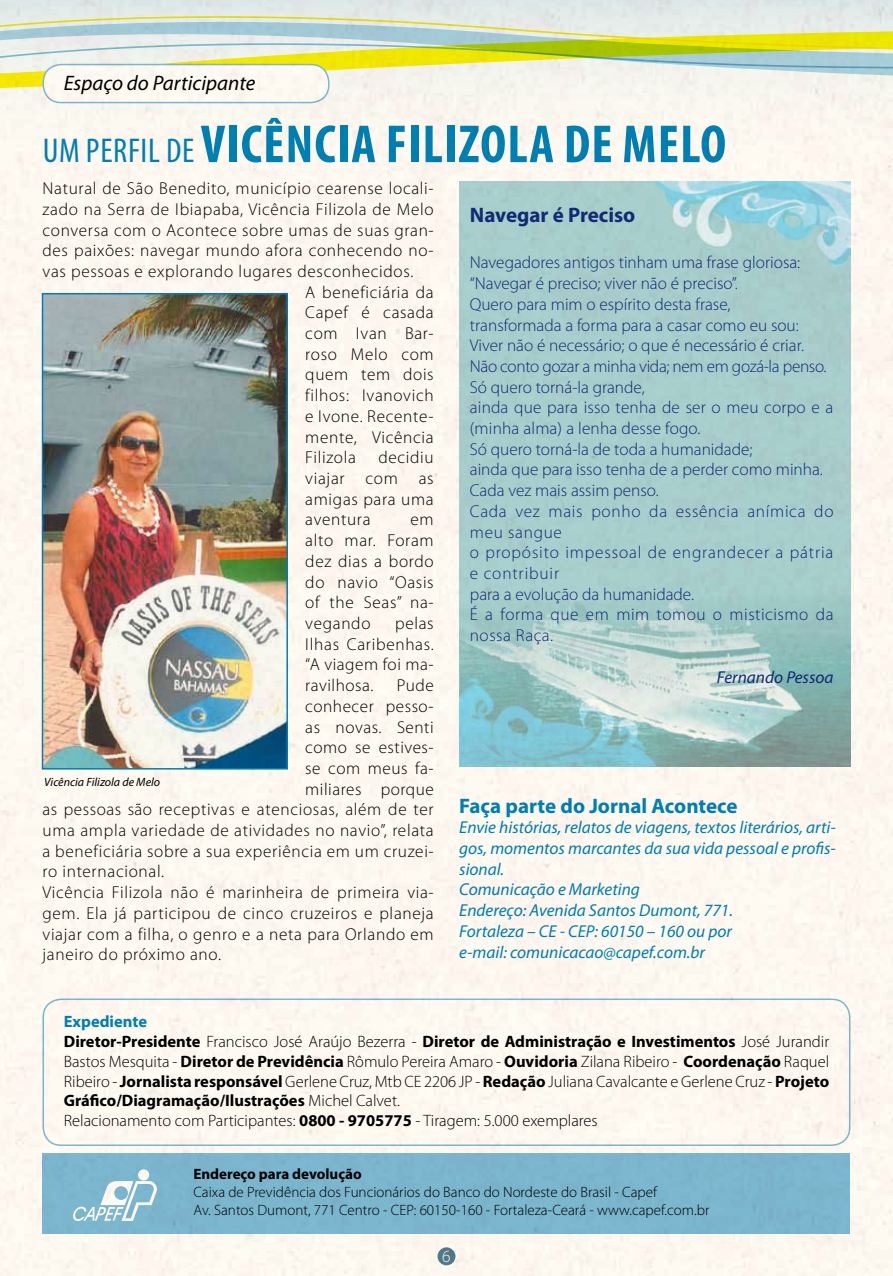
<style>
.page{position:relative;width:893px;height:1276px;background:#fff}
.page>*{position:absolute;margin:0;border:0;box-sizing:border-box;transform-origin:0 0}
.t1{font:700 condensed 54px "Myriad Pro";letter-spacing:.02em;color:#0083bd}
.t2{font:condensed 34.5px "Myriad Pro";letter-spacing:.02em;color:#0083bd}
.t3{font:700 21px "Myriad Pro";color:#0083bd}
.t4{font:italic 21px "Myriad Pro";color:#000}
.t5{font:700 21px "Myriad Pro";color:#132c7e}
.t6{font:300 17.25px/20.7px "Myriad Pro";letter-spacing:.04em;color:#000;text-align:justify}
.t7{font:300 17.25px/20.7px "Myriad Pro";color:#132c7e}
.t8{font:italic 17.25px/20.7px "Myriad Pro";color:#0083bd}
.t9{font:italic 17.25px "Myriad Pro";color:#132c7e}
.t10{font:300 17.25px "Myriad Pro";color:#fff}
.t11{font:300 16.5px/19.8px "Myriad Pro";color:#000}
.t12{font:300 15px/18px "Myriad Pro";color:#000}
.t13{font:700 15px "Myriad Pro";color:#000}
.t14{font:italic 12px "Myriad Pro";color:#000}
.s1{font-weight:700;font-size:54px}
.s2{font-weight:700;color:#0083bd}
.s3{font-weight:700}
</style>
<div class="page">
<img style="left:0;top:0;width:893px;height:1276px">
<p class="t4" style="left:64px;top:70px;width:193px">Espaço do Participante</p>
<h2 class="t2" style="left:43px;top:130px;width:266px">UM PERFIL DE <span class="s1">VICÊNCIA</span></h2>
<h1 class="t1" style="left:386px;top:110px;width:342px">FILIZOLA DE MELO</h1>
<p class="t6" style="left:43px;top:178px;width:393px">Natural de São Benedito, município cearense locali-</p>
<p class="t6" style="left:43px;top:199px;width:393px">zado na Serra de Ibiapaba, Vicência Filizola de Melo</p>
<p class="t6" style="left:43px;top:220px;width:393px">conversa com o Acontece sobre umas de suas gran-</p>
<p class="t6" style="left:43px;top:240px;width:393px">des paixões: navegar mundo afora conhecendo no-</p>
<p class="t6" style="left:43px;top:261px;width:372px">vas pessoas e explorando lugares desconhecidos.</p>
<p class="t6" style="left:305px;top:282px;width:130px">A beneficiária da</p>
<p class="t6" style="left:305px;top:302px;width:130px">Capef é casada</p>
<p class="t6" style="left:305px;top:323px;width:130px">com Ivan Bar-</p>
<p class="t6" style="left:305px;top:344px;width:130px">roso Melo com</p>
<p class="t6" style="left:305px;top:365px;width:130px">quem tem dois</p>
<p class="t6" style="left:305px;top:385px;width:130px">filhos: Ivanovich</p>
<p class="t6" style="left:305px;top:406px;width:130px">e Ivone. Recente-</p>
<p class="t6" style="left:305px;top:427px;width:130px">mente, Vicência</p>
<p class="t6" style="left:305px;top:447px;width:52px">Filizola</p>
<p class="t6" style="left:305px;top:447px;width:130px;text-indent:73px">decidiu viajar com as amigas para uma aventura</p>
<p class="t6" style="left:305px;top:509px;width:130px;text-indent:105px">em alto mar. Foram dez dias a bordo do navio “Oasis of the Seas” na&shy;vegando</p>
<p class="t6" style="left:305px;top:613px;width:130px;text-indent:90px">pelas Ilhas Caribenhas. “A viagem foi ma&shy;ravilhosa.</p>
<p class="t6" style="left:397px;top:675px;width:38px">Pude</p>
<p class="t6" style="left:305px;top:696px;width:130px">conhecer pesso-</p>
<p class="t6" style="left:305px;top:716px;width:130px">as novas. Senti</p>
<p class="t6" style="left:305px;top:737px;width:130px">como se estives-</p>
<p class="t6" style="left:305px;top:758px;width:130px">se com meus fa-</p>
<p class="t6" style="left:305px;top:779px;width:130px">miliares porque</p>
<p class="t6" style="left:43px;top:799px;width:393px">as pessoas são receptivas e atenciosas, além de ter</p>
<p class="t6" style="left:43px;top:820px;width:393px">uma ampla variedade de atividades no navio”, relata</p>
<p class="t6" style="left:43px;top:841px;width:393px">a beneficiária sobre a sua experiência em um cruzei-</p>
<p class="t6" style="left:43px;top:861px;width:123px">ro internacional.</p>
<p class="t6" style="left:43px;top:882px;width:393px">Vicência Filizola não é marinheira de primeira via-</p>
<p class="t6" style="left:43px;top:903px;width:393px">gem. Ela já participou de cinco cruzeiros e planeja</p>
<p class="t6" style="left:43px;top:923px;width:393px">viajar com a filha, o genro e a neta para Orlando em</p>
<p class="t6" style="left:43px;top:944px;width:180px">janeiro do próximo ano.</p>
<p class="t14" style="left:44px;top:774px;width:117px">Vicência Filizola de Melo</p>
<p class="t5" style="left:470px;top:202px;width:167px">Navegar é Preciso</p>
<p class="t7" style="left:470px;top:252px;width:365px">Navegadores antigos tinham uma frase gloriosa: “Navegar é preciso; viver não é preciso”.<br>Quero para mim o espírito desta frase,<br>transformada a forma para a casar como eu sou:<br>Viver não é necessário; o que é necessário é criar.<br>Não conto gozar a minha vida; nem em gozá-la penso.<br>Só quero torná-la grande,<br>ainda que para isso tenha de ser o meu corpo e a (minha alma) a lenha desse fogo.<br>Só quero torná-la de toda a humanidade;<br>ainda que para isso tenha de a perder como minha.<br>Cada vez mais assim penso.<br>Cada vez mais ponho da essência anímica do meu sangue<br>o propósito impessoal de engrandecer a pátria e contribuir<br>para a evolução da humanidade.<br>É a forma que em mim tomou o misticismo da nossa Raça.</p>
<p class="t9" style="left:717px;top:666px;width:118px">Fernando Pessoa</p>
<p class="t3" style="left:459px;top:792px;width:280px">Faça parte do Jornal Acontece</p>
<p class="t8" style="left:459px;top:817px;width:378px">Envie histórias, relatos de viagens, textos literários, arti&shy;gos, momentos marcantes da sua vida pessoal e profis&shy;sional.<br>Comunicação e Marketing<br>Endereço: Avenida Santos Dumont, 771.<br>Fortaleza – CE - CEP: 60150 – 160 ou por<br>e-mail: comunicacao@capef.com.br</p>
<p class="t11" style="left:64px;top:1012px;width:767px"><span class="s2">Expediente<br></span><span class="s3">Diretor-Presidente</span> Francisco José Araújo Bezerra - <span class="s3">Diretor de Administração e Investimentos</span> José Jurandir Bastos Mesquita - <span class="s3">Diretor de Previdência</span> Rômulo Pereira Amaro - <span class="s3">Ouvidoria</span> Zilana Ribeiro - <span class="s3">Coordenação</span> Raquel Ribeiro - <span class="s3">Jornalista responsável</span> Gerlene Cruz, Mtb CE 2206 JP - <span class="s3">Redação</span> Juliana Cavalcante e Gerlene Cruz - <span class="s3">Projeto Gráfico/Diagramação/Ilustrações</span> Michel Calvet.<br>Relacionamento com Participantes: <span class="s3">0800 - 9705775</span> - Tiragem: 5.000 exemplares</p>
<p class="t13" style="left:193px;top:1164px;width:170px">Endereço para devolução</p>
<p class="t12" style="left:193px;top:1183px;width:517px">Caixa de Previdência dos Funcionários do Banco do Nordeste do Brasil - Capef<br>Av. Santos Dumont, 771 Centro - CEP: 60150-160 - Fortaleza-Ceará - www.capef.com.br</p>
<p class="t10" style="left:442px;top:1247px;width:10px">6</p>
</div>
